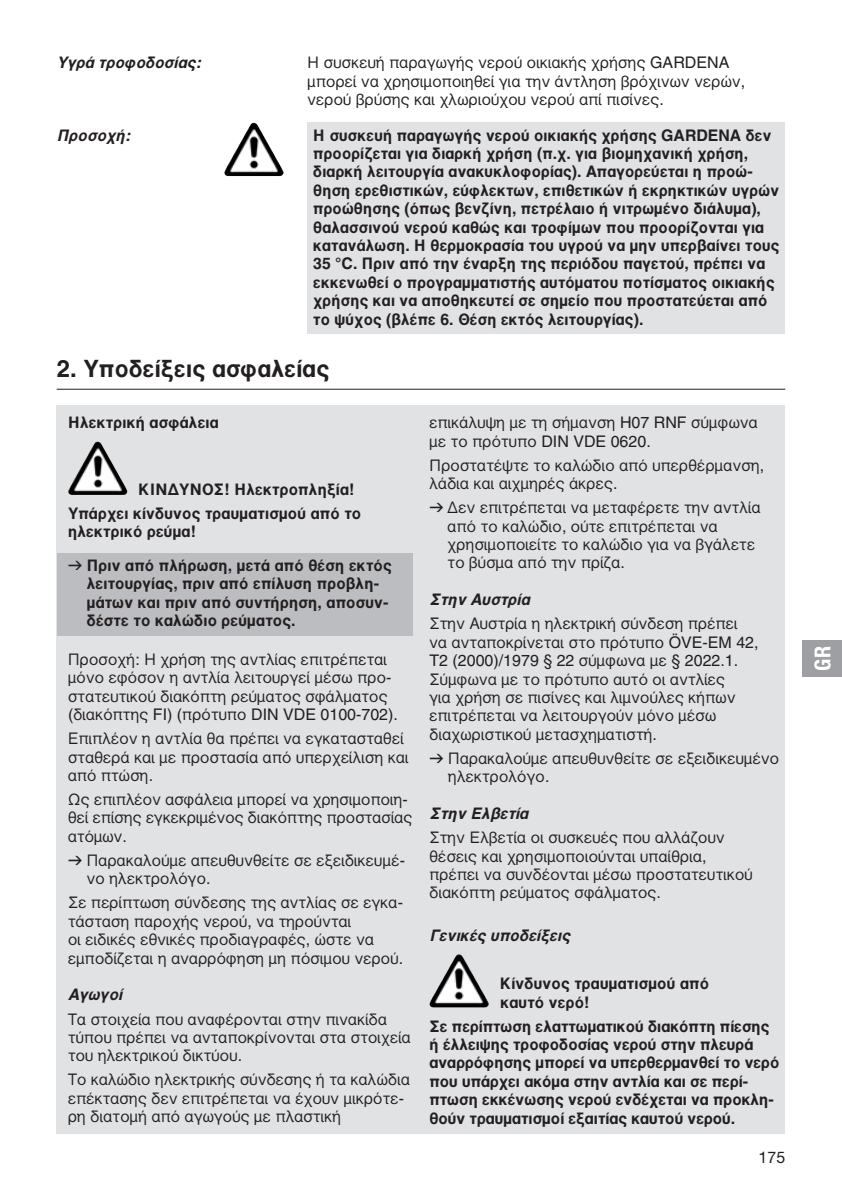
<style>
.page{position:relative;width:842px;height:1191px;background:#fff}
.page>*{position:absolute;margin:0;border:0;box-sizing:border-box;transform-origin:0 0}
.t1{font:24px "GARDENA Pro GRE Bold";color:#231f20}
.t2{font:22px "GARDENA Pro Bo Cond";color:#fff}
.t3{font:16px/18.4px "GARDENA Pro GRE Regular";color:#231f20}
.t4{font:16px/18.4px "GARDENA Pro GRE Bold";color:#231f20}
.t5{font:16px "GARDENA Pro GRE Bo Ita";color:#231f20}
.t6{font:16px "GARDENA Pro";color:#231f20}
.s1{font-family:"GARDENA Pro";font-weight:700}
.s2{font-family:"Formdruck"}
.s3{font-family:"GARDENA Pro"}
</style>
<div class="page">
<div style="left:802px;top:640px;width:40px;height:36px;background:#9d9fa2"></div>
<hr style="left:57px;top:389px;width:728px;height:1px;background:#231f20">
<div style="left:57px;top:405px;width:728px;height:729px;background:#e1e2e4"></div>
<img style="left:70px;top:442px;width:26px;height:44px">
<div style="left:57px;top:553px;width:355px;height:82px;background:#bcbdc0"></div>
<img style="left:429px;top:954px;width:29px;height:52px">
<div style="left:308px;top:122px;width:477px;height:211px;background:#e1e2e4"></div>
<img style="left:227px;top:123px;width:25px;height:44px">
<p class="t5" style="left:57px;top:53px;width:146px">Υγρά τροφοδοσίας:</p>
<p class="t3" style="left:308px;top:53px;width:439px">Η συσκευή παραγωγής νερού οικιακής χρήσης GARDENA μπορεί να χρησιμοποιηθεί για την άντληση βρόχινων νερών, νερού βρύσης και χλωριούχου νερού απί πισίνες.</p>
<p class="t5" style="left:57px;top:125px;width:75px">Προσοχή:</p>
<p class="t4" style="left:313px;top:126px;width:468px">Η συσκευή παραγωγής νερού οικιακής χρήσης GARDENA δεν προορίζεται για διαρκή χρήση (π.χ. για βιομηχανική χρήση, διαρκή λειτουργία ανακυκλοφορίας). Απαγορεύεται η προώ&shy;θηση ερεθιστικών, εύφλεκτων, επιθετικών ή εκρηκτικών υγρών προώθησης (όπως βενζίνη, πετρέλαιο ή νιτρωμένο διάλυμα), θαλασσινού νερού καθώς και τροφίμων που προορίζονται για κατανάλωση. Η θερμοκρασία του υγρού να μην υπερβαίνει τους 35 <span class="s1">°</span>C. Πριν από την έναρξη της περιόδου παγετού, πρέπει να εκκενωθεί ο προγραμματιστής αυτόματου ποτίσματος οικιακής χρήσης και να αποθηκευτεί σε σημείο που προστατεύεται από το ψύχος (βλέπε 6. Θέση εκτός λειτουργίας).</p>
<h1 class="t1" style="left:57px;top:355px;width:274px">2. Υποδείξεις ασφαλείας</h1>
<p class="t4" style="left:68px;top:413px;width:152px">Ηλεκτρική ασφάλεια</p>
<p class="t4" style="left:68px;top:477px;width:295px;line-height:24px;text-indent:71px">ΚΙΝΔΥΝΟΣ! Ηλεκτροπληξία!<br>Υπάρχει κίνδυνος τραυματισμού από το</p>
<p class="t4" style="left:68px;top:515px;width:325px;line-height:33.6px">ηλεκτρικό ρεύμα!<br><span class="s2">v</span> Πριν από πλήρωση, μετά από θέση εκτός</p>
<p class="t4" style="left:87px;top:574px;width:303px">λειτουργίας, πριν από επίλυση προβλη&shy;μάτων και πριν από συντήρηση, αποσυν&shy;δέστε το καλώδιο ρεύματος.</p>
<p class="t3" style="left:68px;top:650px;width:331px">Προσοχή: Η χρήση της αντλίας επιτρέπεται μόνο εφόσον η αντλία λειτουργεί μέσω προ&shy;στατευτικού διακόπτη ρεύματος σφάλματος (διακόπτης FI) (πρότυπο DIN VDE 0100-702).</p>
<p class="t3" style="left:68px;top:729px;width:342px">Επιπλέον η αντλία θα πρέπει να εγκατασταθεί σταθερά και με προστασία από υπερχείλιση και από πτώση.</p>
<p class="t3" style="left:68px;top:790px;width:346px">Ως επιπλέον ασφάλεια μπορεί να χρησιμοποιη&shy;θεί επίσης εγκεκριμένος διακόπτης προστασίας ατόμων.</p>
<p class="t3" style="left:87px;top:851px;width:320px;text-indent:-19px"><span class="s2">v</span> Παρακαλούμε απευθυνθείτε σε εξειδικευμέ&shy;νο ηλεκτρολόγο.</p>
<p class="t3" style="left:68px;top:893px;width:337px">Σε περίπτωση σύνδεσης της αντλίας σε εγκα&shy;τάσταση παροχής νερού, να τηρούνται<br>οι ειδικές εθνικές προδιαγραφές, ώστε να εμποδίζεται η αναρρόφηση μη πόσιμου νερού.</p>
<p class="t5" style="left:68px;top:985px;width:56px">Αγωγοί</p>
<p class="t3" style="left:68px;top:1009px;width:345px">Τα στοιχεία που αναφέρονται στην πινακίδα τύπου πρέπει να ανταποκρίνονται στα στοιχεία του ηλεκτρικού δικτύου.</p>
<p class="t3" style="left:68px;top:1070px;width:344px">Το καλώδιο ηλεκτρικής σύνδεσης ή τα καλώδια επέκτασης δεν επιτρέπεται να έχουν μικρότε&shy;ρη διατομή από αγωγούς με πλαστική</p>
<p class="t3" style="left:429px;top:413px;width:330px">επικάλυψη με τη σήμανση H07 RNF σύμφωνα με το πρότυπο DIN VDE 0620.</p>
<p class="t3" style="left:429px;top:456px;width:336px">Προστατέψτε το καλώδιο από υπερθέρμανση, λάδια και αιχμηρές άκρες.</p>
<p class="t3" style="left:448px;top:498px;width:315px;text-indent:-18px"><span class="s2">v</span> Δεν επιτρέπεται να μεταφέρετε την αντλία από το καλώδιο, ούτε επιτρέπεται να χρησιμοποιείτε το καλώδιο για να βγάλετε το βύσμα από την πρίζα.</p>
<p class="t5" style="left:429px;top:590px;width:102px">Στην Αυστρία</p>
<p class="t3" style="left:429px;top:614px;width:331px">Στην Αυστρία η ηλεκτρική σύνδεση πρέπει να ανταποκρίνεται στο πρότυπο ÖVE-EM 42, T2 (2000)/1979 <span class="s3">§</span> 22 σύμφωνα με <span class="s3">§</span> 2022.1.<br>Σύμφωνα με το πρότυπο αυτό οι αντλίες<br>για χρήση σε πισίνες και λιμνούλες κήπων επιτρέπεται να λειτουργούν μόνο μέσω διαχωριστικού μετασχηματιστή.</p>
<p class="t3" style="left:448px;top:749px;width:333px;text-indent:-19px"><span class="s2">v</span> Παρακαλούμε απευθυνθείτε σε εξειδικευμένο ηλεκτρολόγο.</p>
<p class="t5" style="left:429px;top:804px;width:100px">Στην Ελβετία</p>
<p class="t3" style="left:429px;top:828px;width:325px">Στην Ελβετία οι συσκευές που αλλάζουν θέσεις και χρησιμοποιούνται υπαίθρια, πρέπει να συνδέονται μέσω προστατευτικού διακόπτη ρεύματος σφάλματος.</p>
<p class="t5" style="left:429px;top:926px;width:142px">Γενικές υποδείξεις</p>
<p class="t4" style="left:500px;top:974px;width:210px">Κίνδυνος τραυματισμού από καυτό νερό!</p>
<p class="t4" style="left:429px;top:1016px;width:352px">Σε περίπτωση ελαττωματικού διακόπτη πίεσης ή έλλειψης τροφοδοσίας νερού στην πλευρά αναρρόφησης μπορεί να υπερθερμανθεί το νερό που υπάρχει ακόμα στην αντλία και σε περί&shy;πτωση εκκένωσης νερού ενδέχεται να προκλη&shy;θούν τραυματισμοί εξαιτίας καυτού νερού.</p>
<p class="t6" style="left:759px;top:1147px;width:28px">175</p>
<h2 class="t2" style="left:809px;top:670px;width:26px;rotate:-90deg">GR</h2>
</div>
